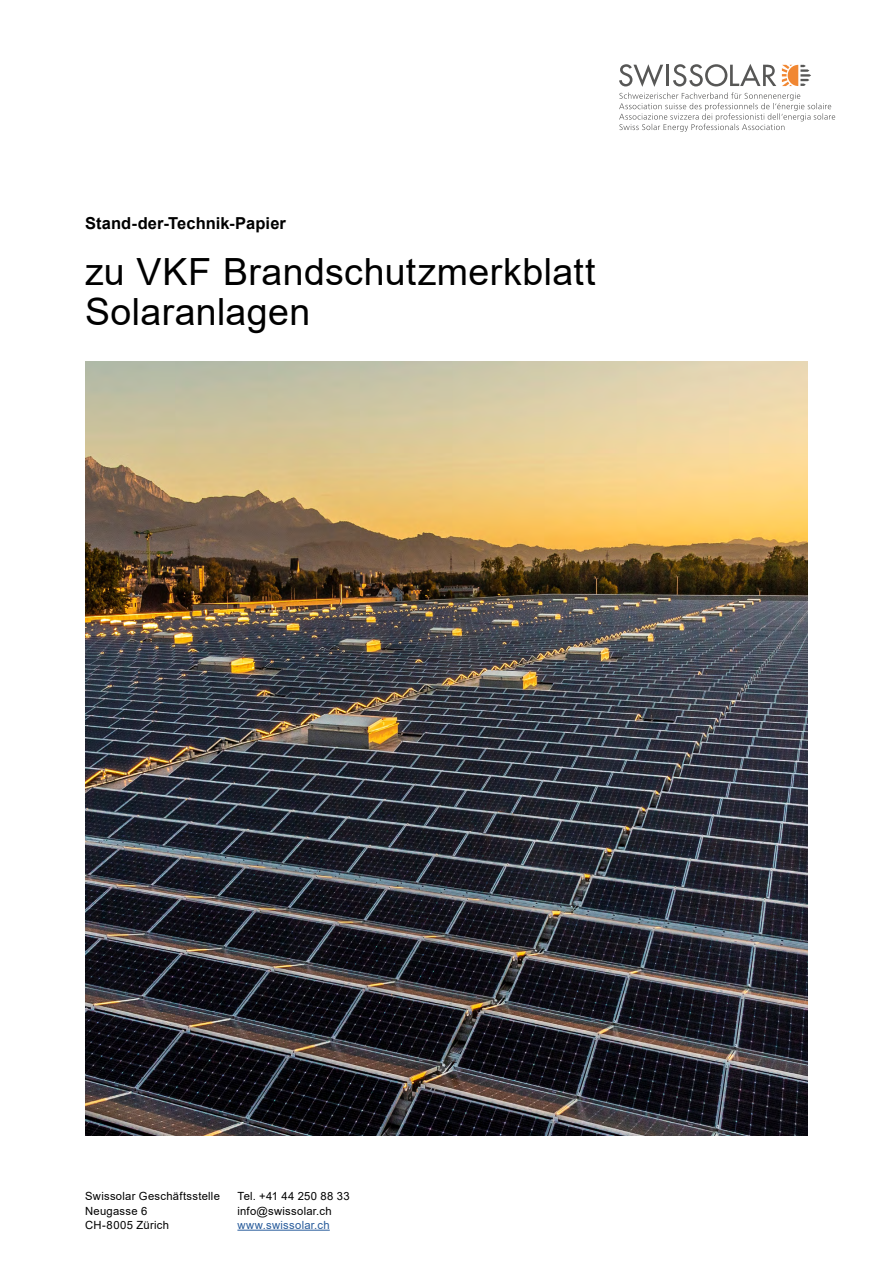
<style>
.page{position:relative;width:893px;height:1263px;background:#fff}
.page>*{position:absolute;margin:0;border:0;box-sizing:border-box;transform-origin:0 0}
.t1{font:37.5px/40.5px "Arial";letter-spacing:.01em;color:#000}
.t2{font:700 16.5px "Arial";letter-spacing:.005em;color:#000}
.t3{font:11.25px/14.2px "Arial";letter-spacing:.025em;color:#000}
.t4{font:11.25px "Arial";letter-spacing:.025em;color:#275b9b}
</style>
<div class="page">
<hr style="left:237px;top:1230px;width:93px;height:1px;background:#275b9b">
<svg style="left:619px;top:64px;width:216px;height:68px"></svg>
<img style="left:85px;top:361px;width:723px;height:774px">
<h2 class="t2" style="left:85px;top:213px;width:202px">Stand-der-Technik-Papier</h2>
<h1 class="t1" style="left:85px;top:251px;width:512px">zu VKF Brandschutzmerkblatt<br>Solaranlagen</h1>
<p class="t3" style="left:85px;top:1189px;width:136px">Swissolar Geschäftsstelle<br>Neugasse 6<br>CH-8005 Zürich</p>
<p class="t3" style="left:237px;top:1189px;width:114px">Tel. +41 44 250 88 33 info@swissolar.ch</p>
<p class="t4" style="left:237px;top:1217px;width:94px">www.swissolar.ch</p>
</div>
